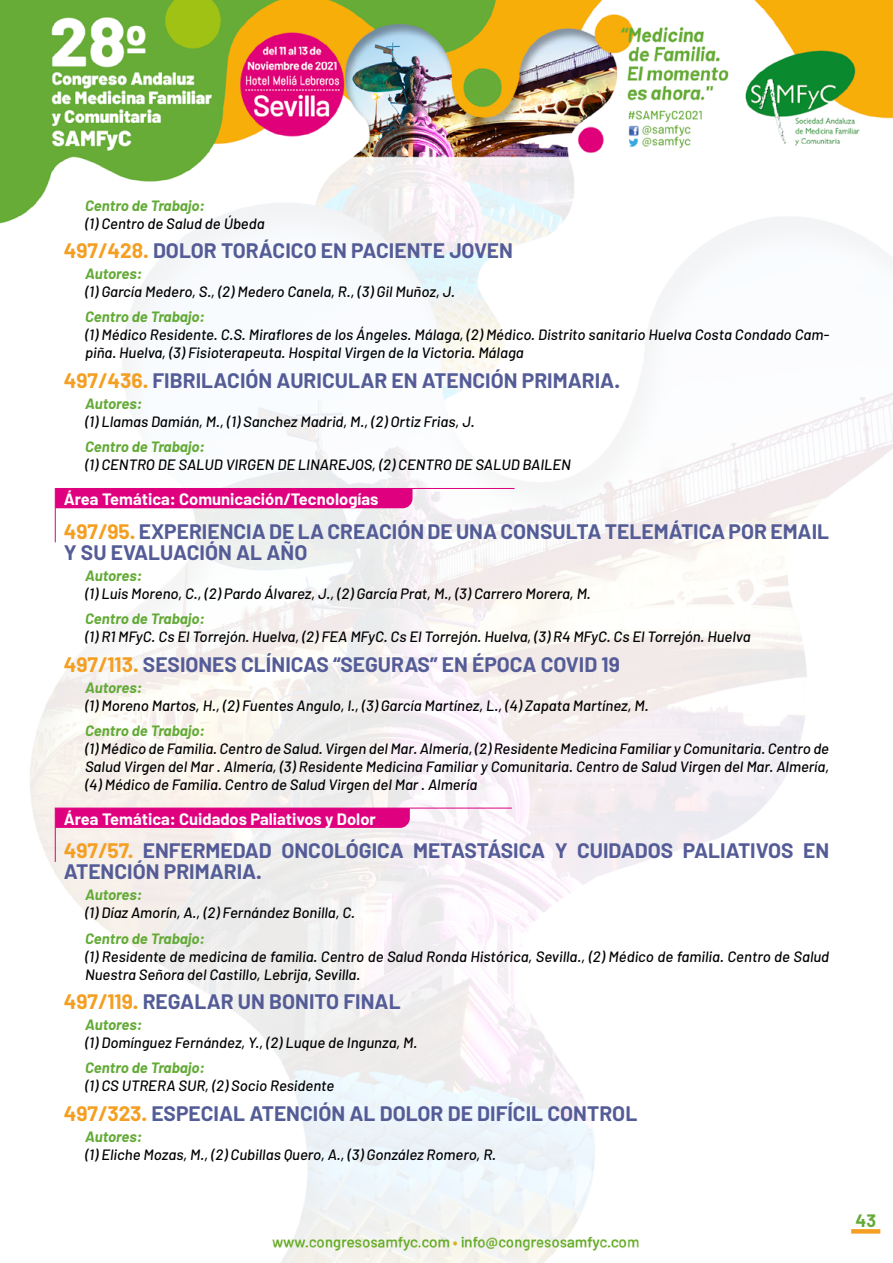
<style>
.page{position:relative;width:893px;height:1263px;background:#fff}
.page>*{position:absolute;margin:0;border:0;box-sizing:border-box;transform-origin:0 0}
.t1{font:700 21px/21px "Barlow";color:#545c97}
.t2{font:700 18px "Barlow";color:#63aa37}
.t3{font:700 16.5px "Barlow";color:#fff}
.t4{font:italic 500 15px/18px "Barlow";color:#000}
.t5{font:italic 700 15px "Barlow";color:#63aa37}
.s1{color:#f49f22}
</style>
<div class="page">
<img style="left:0;top:0;width:893px;height:1263px">
<svg style="left:851px;top:1229px;width:29px;height:4px"></svg>
<svg style="left:55px;top:488px;width:460px;height:55px"></svg>
<svg style="left:55px;top:807px;width:458px;height:56px"></svg>
<p class="t5" style="left:85px;top:196px;width:121px">Centro de Trabajo:</p>
<p class="t4" style="left:85px;top:214px;width:181px">(1) Centro de Salud de Úbeda</p>
<h1 class="t1" style="left:64px;top:240px;width:451px"><span class="s1">497/428.</span> DOLOR TORÁCICO EN PACIENTE JOVEN</h1>
<p class="t5" style="left:85px;top:264px;width:59px">Autores:</p>
<p class="t4" style="left:85px;top:282px;width:371px">(1) García Medero, S., (2) Medero Canela, R., (3) Gil Muñoz, J.</p>
<p class="t5" style="left:85px;top:308px;width:121px">Centro de Trabajo:</p>
<p class="t4" style="left:85px;top:326px;width:746px">(1) Médico Residente. C.S. Miraflores de los Ángeles. Málaga, (2) Médico. Distrito sanitario Huelva Costa Condado Cam&shy;piña. Huelva, (3) Fisioterapeuta. Hospital Virgen de la Victoria. Málaga</p>
<h1 class="t1" style="left:64px;top:370px;width:558px"><span class="s1">497/436.</span> FIBRILACIÓN AURICULAR EN ATENCIÓN PRIMARIA.</h1>
<p class="t5" style="left:85px;top:394px;width:59px">Autores:</p>
<p class="t4" style="left:85px;top:412px;width:391px">(1) Llamas Damián, M., (1) Sanchez Madrid, M., (2) Ortiz Frias, J.</p>
<p class="t5" style="left:85px;top:437px;width:121px">Centro de Trabajo:</p>
<p class="t4" style="left:85px;top:455px;width:487px">(1) CENTRO DE SALUD VIRGEN DE LINAREJOS, (2) CENTRO DE SALUD BAILEN</p>
<p class="t3" style="left:64px;top:489px;width:316px">Área Temática: Comunicación/Tecnologías</p>
<h1 class="t1" style="left:64px;top:521px;width:767px"><span class="s1">497/95.</span> EXPERIENCIA DE LA CREACIÓN DE UNA CONSULTA TELEMÁTICA POR EMAIL<br>Y SU EVALUACIÓN AL AÑO</h1>
<p class="t5" style="left:85px;top:566px;width:59px">Autores:</p>
<p class="t4" style="left:85px;top:584px;width:507px">(1) Luis Moreno, C., (2) Pardo Álvarez, J., (2) García Prat, M., (3) Carrero Morera, M.</p>
<p class="t5" style="left:85px;top:609px;width:121px">Centro de Trabajo:</p>
<p class="t4" style="left:85px;top:627px;width:667px">(1) R1 MFyC. Cs El Torrejón. Huelva, (2) FEA MFyC. Cs El Torrejón. Huelva, (3) R4 MFyC. Cs El Torrejón. Huelva</p>
<h1 class="t1" style="left:64px;top:653px;width:558px"><span class="s1">497/113.</span> SESIONES CLÍNICAS “SEGURAS” EN ÉPOCA COVID 19</h1>
<p class="t5" style="left:85px;top:678px;width:59px">Autores:</p>
<p class="t4" style="left:85px;top:696px;width:565px">(1) Moreno Martos, H., (2) Fuentes Angulo, I., (3) García Martínez, L., (4) Zapata Martínez, M.</p>
<p class="t5" style="left:85px;top:721px;width:121px">Centro de Trabajo:</p>
<p class="t4" style="left:85px;top:739px;width:746px;text-align:justify">(1) Médico de Familia. Centro de Salud. Virgen del Mar. Almería, (2) Residente Medicina Familiar y Comunitaria. Centro de Salud Virgen del Mar . Almería, (3) Residente Medicina Familiar y Comunitaria. Centro de Salud Virgen del Mar. Almería, (4) Médico de Familia. Centro de Salud Virgen del Mar . Almería</p>
<p class="t3" style="left:64px;top:808px;width:314px">Área Temática: Cuidados Paliativos y Dolor</p>
<h1 class="t1" style="left:64px;top:840px;width:767px"><span class="s1">497/57.</span> ENFERMEDAD ONCOLÓGICA METASTÁSICA Y CUIDADOS PALIATIVOS EN<br>ATENCIÓN PRIMARIA.</h1>
<p class="t5" style="left:85px;top:886px;width:59px">Autores:</p>
<p class="t4" style="left:85px;top:904px;width:272px">(1) Díaz Amorín, A., (2) Fernández Bonilla, C.</p>
<p class="t5" style="left:85px;top:929px;width:121px">Centro de Trabajo:</p>
<p class="t4" style="left:85px;top:947px;width:746px">(1) Residente de medicina de familia. Centro de Salud Ronda Histórica, Sevilla., (2) Médico de familia. Centro de Salud<br>Nuestra Señora del Castillo, Lebrija, Sevilla.</p>
<h1 class="t1" style="left:64px;top:991px;width:338px"><span class="s1">497/119.</span> REGALAR UN BONITO FINAL</h1>
<p class="t5" style="left:85px;top:1015px;width:59px">Autores:</p>
<p class="t4" style="left:85px;top:1033px;width:334px">(1) Domínguez Fernández, Y., (2) Luque de Ingunza, M.</p>
<p class="t5" style="left:85px;top:1059px;width:121px">Centro de Trabajo:</p>
<p class="t4" style="left:85px;top:1077px;width:251px">(1) CS UTRERA SUR, (2) Socio Residente</p>
<h1 class="t1" style="left:64px;top:1103px;width:575px"><span class="s1">497/323.</span> ESPECIAL ATENCIÓN AL DOLOR DE DIFÍCIL CONTROL</h1>
<p class="t5" style="left:85px;top:1127px;width:59px">Autores:</p>
<p class="t4" style="left:85px;top:1145px;width:413px">(1) Eliche Mozas, M., (2) Cubillas Quero, A., (3) González Romero, R.</p>
<p class="t2" style="left:855px;top:1209px;width:22px">43</p>
</div>
